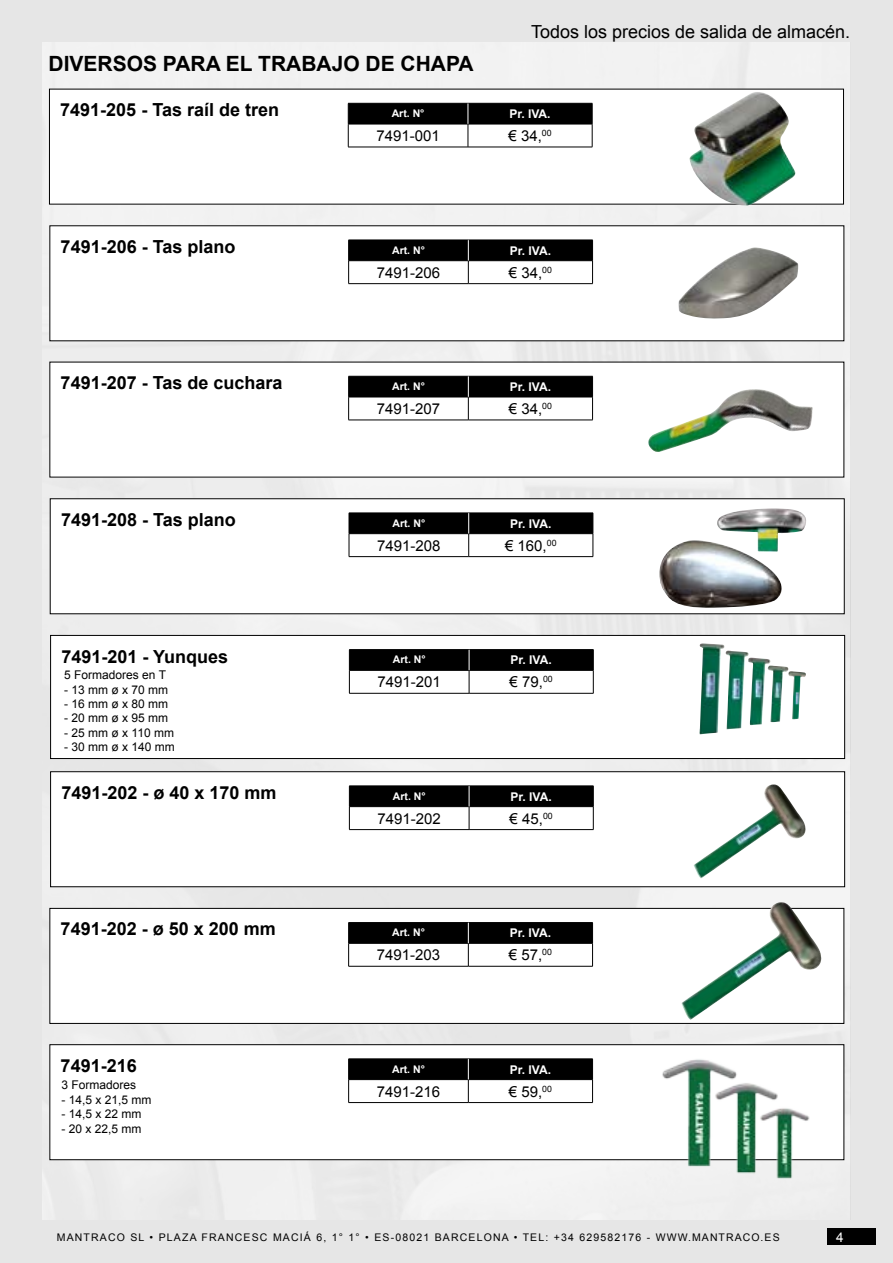
<style>
.page{position:relative;width:893px;height:1263px;background:#e6e6e6}
.page>*{position:absolute;margin:0;border:0;box-sizing:border-box;transform-origin:0 0}
.t1{font:700 21px "Arial";color:#000}
.t2{font:700 18px "Arial";color:#000}
.t3{font:18px "Arial";color:#000}
.t4{font:15px "Arial";color:#000}
.t5{font:13.5px "Arial";color:#fff}
.t6{font:12px "Arial";color:#000}
.t7{font:700 12px "Arial";color:#fff}
.t8{font:10.5px "Arial";letter-spacing:.11em;color:#000}
.t9{font:700 10.5px "Arial";color:#fff}
</style>
<div class="page">
<img style="left:43px;top:43px;width:807px;height:1177px">
<div style="left:828px;top:1228px;width:48px;height:16px;background:#000"></div>
<div style="left:49px;top:89px;width:794px;height:115px;background:#fff"></div>
<hr style="left:348px;top:147px;width:120px;height:1px;background:#000">
<hr style="left:468px;top:147px;width:124px;height:1px;background:#000">
<svg style="left:348px;top:103px;width:245px;height:44px"></svg>
<div style="left:50px;top:226px;width:794px;height:115px;background:#fff"></div>
<hr style="left:348px;top:283px;width:120px;height:1px;background:#000">
<hr style="left:468px;top:283px;width:125px;height:1px;background:#000">
<svg style="left:348px;top:240px;width:245px;height:43px"></svg>
<div style="left:50px;top:362px;width:794px;height:115px;background:#fff"></div>
<hr style="left:348px;top:420px;width:120px;height:1px;background:#000">
<hr style="left:468px;top:420px;width:125px;height:1px;background:#000">
<svg style="left:348px;top:376px;width:245px;height:44px"></svg>
<div style="left:50px;top:499px;width:794px;height:115px;background:#fff"></div>
<hr style="left:349px;top:556px;width:120px;height:1px;background:#000">
<hr style="left:469px;top:556px;width:124px;height:1px;background:#000">
<svg style="left:349px;top:513px;width:245px;height:43px"></svg>
<div style="left:51px;top:635px;width:794px;height:123px;background:#fff"></div>
<div style="left:50px;top:635px;width:795px;height:124px;border:1px solid #000"></div>
<hr style="left:469px;top:649px;width:124px;height:1px;background:#000">
<hr style="left:349px;top:693px;width:120px;height:1px;background:#000">
<hr style="left:469px;top:693px;width:124px;height:1px;background:#000">
<hr style="left:349px;top:649px;width:120px;height:1px;background:#000">
<svg style="left:349px;top:650px;width:245px;height:43px"></svg>
<div style="left:51px;top:772px;width:794px;height:115px;background:#fff"></div>
<div style="left:50px;top:771px;width:795px;height:116px;border:1px solid #000"></div>
<hr style="left:349px;top:829px;width:120px;height:1px;background:#000">
<hr style="left:469px;top:829px;width:124px;height:1px;background:#000">
<svg style="left:349px;top:786px;width:245px;height:43px"></svg>
<div style="left:50px;top:908px;width:794px;height:115px;background:#fff"></div>
<div style="left:50px;top:908px;width:794px;height:115px;border:1px solid #000"></div>
<hr style="left:348px;top:966px;width:120px;height:1px;background:#000">
<hr style="left:468px;top:966px;width:125px;height:1px;background:#000">
<svg style="left:348px;top:922px;width:245px;height:44px"></svg>
<div style="left:50px;top:1045px;width:794px;height:115px;background:#fff"></div>
<div style="left:50px;top:1044px;width:794px;height:116px;border:1px solid #000"></div>
<hr style="left:468px;top:1058px;width:125px;height:1px;background:#000">
<hr style="left:348px;top:1102px;width:120px;height:1px;background:#000">
<hr style="left:468px;top:1102px;width:125px;height:1px;background:#000">
<hr style="left:348px;top:1058px;width:120px;height:1px;background:#000">
<svg style="left:348px;top:1059px;width:245px;height:43px"></svg>
<img style="left:689px;top:92px;width:109px;height:115px">
<img style="left:678px;top:247px;width:120px;height:72px">
<img style="left:648px;top:389px;width:164px;height:63px">
<img style="left:659px;top:540px;width:123px;height:68px">
<img style="left:719px;top:508px;width:52px;height:10px">
<img style="left:699px;top:643px;width:26px;height:91px">
<img style="left:789px;top:671px;width:17px;height:49px">
<img style="left:770px;top:665px;width:19px;height:58px">
<img style="left:751px;top:657px;width:19px;height:68px">
<img style="left:725px;top:651px;width:26px;height:78px">
<img style="left:681px;top:902px;width:140px;height:118px">
<img style="left:693px;top:784px;width:113px;height:94px">
<img style="left:661px;top:1059px;width:155px;height:129px">
<p class="t3" style="left:531px;top:22px;width:321px">Todos los precios de salida de almacén.</p>
<p class="t1" style="left:49px;top:52px;width:427px">DIVERSOS PARA EL TRABAJO DE CHAPA</p>
<p class="t2" style="left:60px;top:100px;width:220px">7491-205 - Tas raíl de tren</p>
<p class="t9" style="left:392px;top:107px;width:34px">Art. N°</p>
<p class="t7" style="left:509px;top:107px;width:43px">Pr. IVA.</p>
<p class="t4" style="left:376px;top:127px;width:65px">7491-001</p>
<p class="t4" style="left:508px;top:127px;width:45px">€ 34,<sup>00</sup></p>
<p class="t2" style="left:61px;top:236px;width:176px">7491-206 - Tas plano</p>
<p class="t9" style="left:392px;top:244px;width:34px">Art. N°</p>
<p class="t7" style="left:510px;top:244px;width:43px">Pr. IVA.</p>
<p class="t4" style="left:377px;top:264px;width:65px">7491-206</p>
<p class="t4" style="left:509px;top:264px;width:45px">€ 34,<sup>00</sup></p>
<p class="t2" style="left:61px;top:373px;width:223px">7491-207 - Tas de cuchara</p>
<p class="t9" style="left:392px;top:380px;width:34px">Art. N°</p>
<p class="t7" style="left:510px;top:380px;width:43px">Pr. IVA.</p>
<p class="t4" style="left:377px;top:400px;width:65px">7491-207</p>
<p class="t4" style="left:509px;top:400px;width:45px">€ 34,<sup>00</sup></p>
<p class="t2" style="left:61px;top:509px;width:176px">7491-208 - Tas plano</p>
<p class="t9" style="left:392px;top:517px;width:34px">Art. N°</p>
<p class="t7" style="left:510px;top:517px;width:43px">Pr. IVA.</p>
<p class="t4" style="left:377px;top:537px;width:65px">7491-208</p>
<p class="t4" style="left:505px;top:537px;width:53px">€ 160,<sup>00</sup></p>
<p class="t2" style="left:61px;top:646px;width:168px">7491-201 - Yunques</p>
<p class="t9" style="left:393px;top:654px;width:34px">Art. N°</p>
<p class="t7" style="left:511px;top:653px;width:43px">Pr. IVA.</p>
<p class="t4" style="left:378px;top:673px;width:65px">7491-201</p>
<p class="t4" style="left:510px;top:673px;width:45px">€ 79,<sup>00</sup></p>
<p class="t6" style="left:64px;top:668px;width:103px">5 Formadores en T</p>
<p class="t6" style="left:64px;top:682px;width:106px">- 13 mm ø x 70 mm</p>
<p class="t6" style="left:64px;top:697px;width:106px">- 16 mm ø x 80 mm</p>
<p class="t6" style="left:64px;top:711px;width:106px">- 20 mm ø x 95 mm</p>
<p class="t6" style="left:64px;top:726px;width:111px">- 25 mm ø x 110 mm</p>
<p class="t6" style="left:64px;top:740px;width:112px">- 30 mm ø x 140 mm</p>
<p class="t2" style="left:61px;top:782px;width:217px">7491-202 - ø 40 x 170 mm</p>
<p class="t9" style="left:393px;top:790px;width:34px">Art. N°</p>
<p class="t7" style="left:511px;top:790px;width:43px">Pr. IVA.</p>
<p class="t4" style="left:378px;top:810px;width:65px">7491-202</p>
<p class="t4" style="left:510px;top:810px;width:45px">€ 45,<sup>00</sup></p>
<p class="t2" style="left:61px;top:919px;width:217px">7491-202 - ø 50 x 200 mm</p>
<p class="t9" style="left:392px;top:927px;width:34px">Art. N°</p>
<p class="t7" style="left:510px;top:926px;width:43px">Pr. IVA.</p>
<p class="t4" style="left:377px;top:946px;width:65px">7491-203</p>
<p class="t4" style="left:509px;top:946px;width:45px">€ 57,<sup>00</sup></p>
<p class="t2" style="left:61px;top:1055px;width:78px">7491-216</p>
<p class="t9" style="left:392px;top:1063px;width:34px">Art. N°</p>
<p class="t7" style="left:510px;top:1063px;width:43px">Pr. IVA.</p>
<p class="t4" style="left:377px;top:1083px;width:65px">7491-216</p>
<p class="t4" style="left:509px;top:1083px;width:45px">€ 59,<sup>00</sup></p>
<p class="t6" style="left:61px;top:1078px;width:76px">3 Formadores</p>
<p class="t6" style="left:61px;top:1093px;width:92px">- 14,5 x 21,5 mm</p>
<p class="t6" style="left:61px;top:1107px;width:82px">- 14,5 x 22 mm</p>
<p class="t6" style="left:61px;top:1122px;width:82px">- 20 x 22,5 mm</p>
<p class="t8" style="left:57px;top:1232px;width:724px">MANTRACO SL • PLAZA FRANCESC MACIÁ 6, 1° 1° • ES-08021 BARCELONA • TEL: +34 629582176 - WWW.MANTRACO.ES</p>
<p class="t5" style="left:836px;top:1229px;width:9px">4</p>
</div>
